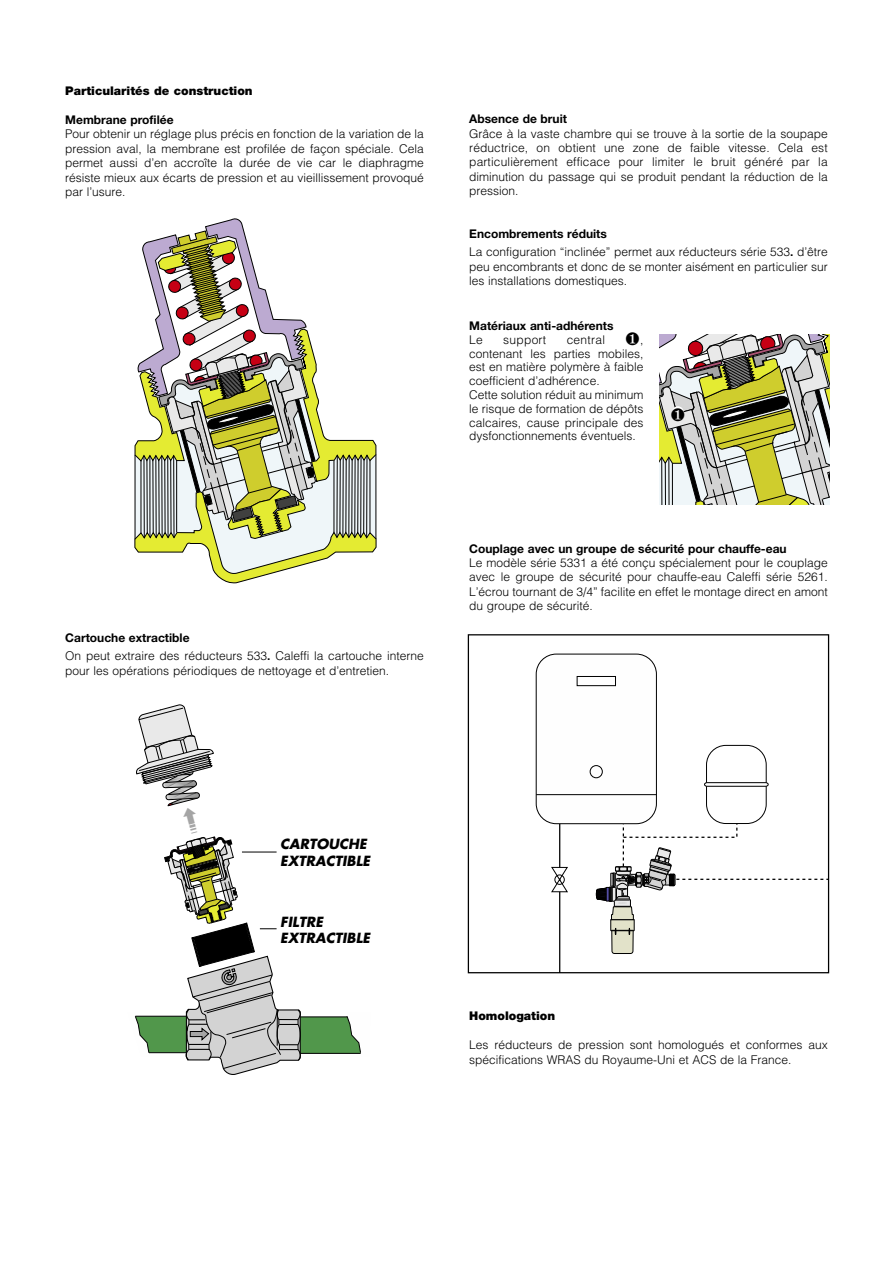
<style>
.page{position:relative;width:893px;height:1263px;background:#fff}
.page>*{position:absolute;margin:0;border:0;box-sizing:border-box;transform-origin:0 0}
.t1{font:italic 700 13.65px/16.4px "Futura";color:#000}
.t2{font:300 12px/14.4px "Helvetica";color:#000;text-align:justify}
.t3{font:700 12px "Helvetica Neue";color:#000}
.t4{font:900 12px "Helvetica Neue";color:#000}
.t5{font:300 12px "Helvetica";letter-spacing:.02em;color:#000}
.s1{font-family:"Helvetica Neue";font-weight:500}
</style>
<div class="page">
<svg style="left:134px;top:219px;width:243px;height:364px"></svg>
<hr style="left:559px;top:824px;width:1px;height:148px;background:#000">
<div style="left:536px;top:654px;width:121px;height:170px;border:1px solid #000;border-radius:20px"></div>
<hr style="left:536px;top:794px;width:120px;height:1px;background:#000">
<div style="left:577px;top:676px;width:39px;height:10px;border:1px solid #000"></div>
<div style="left:590px;top:765px;width:13px;height:13px;border:1px solid #000;border-radius:50%"></div>
<div style="left:706px;top:745px;width:61px;height:79px;border:1px solid #000;border-radius:19px"></div>
<svg style="left:704px;top:782px;width:65px;height:5px"></svg>
<svg style="left:551px;top:866px;width:17px;height:27px"></svg>
<div style="left:554px;top:874px;width:11px;height:11px;border:1px solid #000;border-radius:50%"></div>
<svg style="left:596px;top:822px;width:231px;height:132px"></svg>
<div style="left:468px;top:634px;width:361px;height:339px;border:1px solid #000"></div>
<svg style="left:134px;top:704px;width:227px;height:371px"></svg>
<svg style="left:659px;top:335px;width:170px;height:170px"></svg>
<p class="t4" style="left:65px;top:87px;width:189px">Particularités de construction</p>
<p class="t3" style="left:65px;top:115px;width:110px">Membrane profilée</p>
<p class="t2" style="left:65px;top:126px;width:360px">Pour obtenir un réglage plus précis en fonction de la variation de la pression aval, la membrane est profilée de façon spéciale. Cela permet aussi d’en accroîte la durée de vie car le diaphragme résiste mieux aux écarts de pression et au vieillissement provoqué par l’usure.</p>
<p class="t3" style="left:65px;top:634px;width:126px">Cartouche extractible</p>
<p class="t2" style="left:65px;top:647px;width:360px;line-height:14.9px">On peut extraire des réducteurs 533<span class="s1">.</span> Caleffi la cartouche interne pour les opérations périodiques de nettoyage et d’entretien.</p>
<p class="t3" style="left:469px;top:115px;width:99px">Absence de bruit</p>
<p class="t2" style="left:469px;top:125px;width:360px">Grâce à la vaste chambre qui se trouve à la sortie de la soupape réductrice, on obtient une zone de faible vitesse. Cela est particulièrement efficace pour limiter le bruit généré par la diminution du passage qui se produit pendant la réduction de la pression.</p>
<p class="t3" style="left:469px;top:230px;width:139px">Encombrements réduits</p>
<p class="t2" style="left:469px;top:243px;width:360px">La configuration “inclinée” permet aux réducteurs série 533<span class="s1">.</span> d’être peu encombrants et donc de se monter aisément en particulier sur les installations domestiques.</p>
<p class="t3" style="left:469px;top:321px;width:146px">Matériaux anti-adhérents</p>
<p class="t2" style="left:469px;top:331px;width:15px">Le</p>
<p class="t5" style="left:503px;top:329px;width:44px">support</p>
<p class="t2" style="left:469px;top:332px;width:176px;line-height:13.8px;text-align:left;text-indent:97px">central ❶, contenant les parties mobiles, est en matière polymère à faible coefficient d’adhérence.<br>Cette solution réduit au minimum le risque de formation de dépôts calcaires, cause principale des dysfonctionnements éventuels.</p>
<p class="t3" style="left:469px;top:544px;width:319px">Couplage avec un groupe de sécurité pour chauffe-eau</p>
<p class="t2" style="left:469px;top:555px;width:360px">Le modèle série 5331 a été conçu spécialement pour le couplage avec le groupe de sécurité pour chauffe-eau Caleffi série 5261.<br>L’écrou tournant de 3/4” facilite en effet le montage direct en amont du groupe de sécurité.</p>
<p class="t1" style="left:280px;top:837px;width:91px">CARTOUCHE<br>EXTRACTIBLE</p>
<p class="t1" style="left:280px;top:914px;width:91px">FILTRE<br>EXTRACTIBLE</p>
<p class="t4" style="left:469px;top:1012px;width:88px">Homologation</p>
<p class="t2" style="left:469px;top:1037px;width:360px">Les réducteurs de pression sont homologués et conformes aux spécifications WRAS du Royaume-Uni et ACS de la France.</p>
</div>
